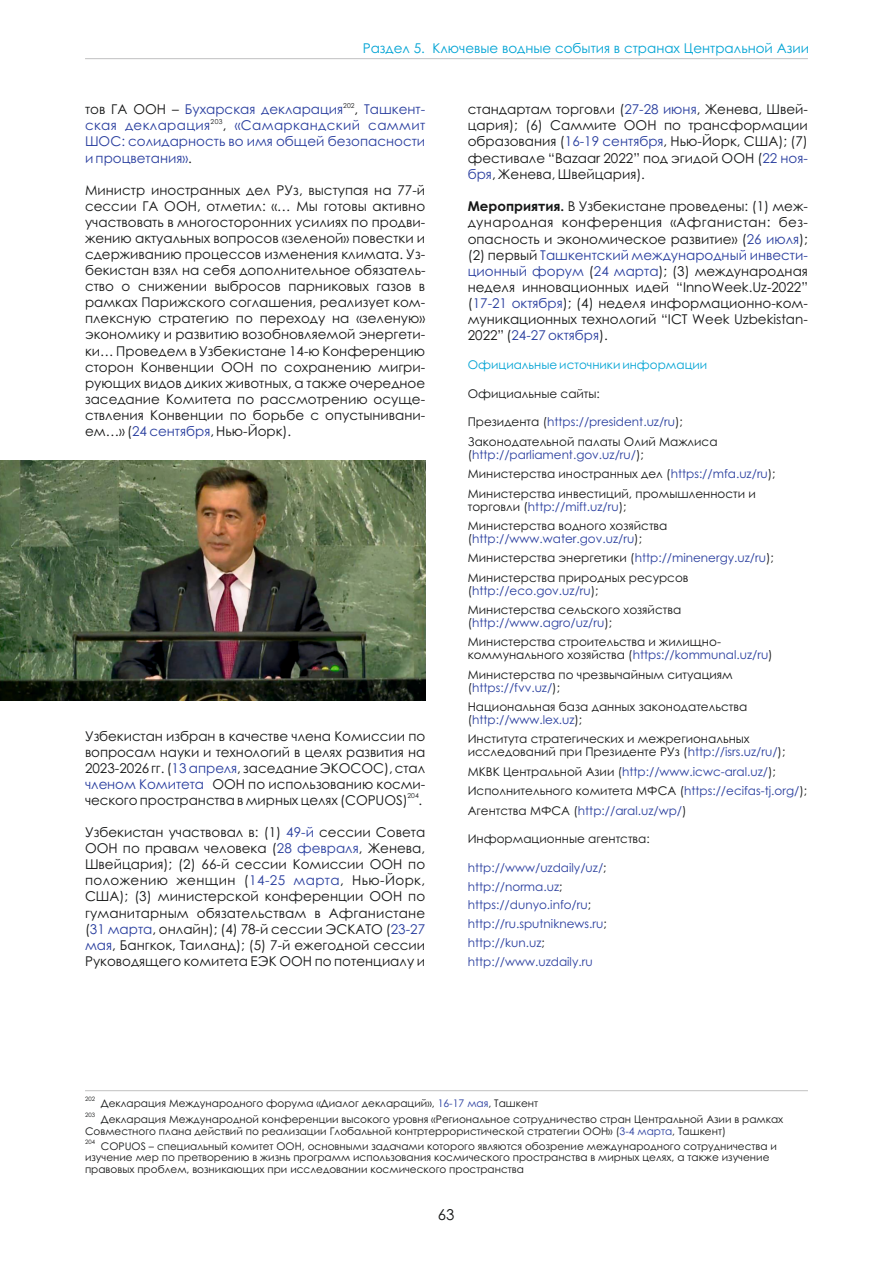
<style>
.page{position:relative;width:893px;height:1263px;background:#fff}
.page>*{position:absolute;margin:0;border:0;box-sizing:border-box;transform-origin:0 0}
.t1{font:15px "Century Gothic";color:#151616}
.t2{font:13.5px/16px "Century Gothic";color:#151616;text-align:justify}
.t3{font:13.5px/16px "Century Gothic";color:#283d9e}
.t4{font:13.5px "Century Gothic";color:#00a3d4}
.t5{font:13.5px "Century Gothic";letter-spacing:.025em;color:#283d9e}
.t6{font:12px/19.5px "Century Gothic";color:#151616}
.t7{font:12px/18.9px "Century Gothic";color:#283d9e}
.t8{font:12px "Century Gothic";color:#00a3d4}
.t9{font:10.5px/11.4px "Century Gothic";color:#151616}
.t10{font:6.75px "Century Gothic";color:#151616}
.t11{font:6px "Century Gothic";color:#151616}
.s1{color:#151616}
.s2{color:#283d9e}
.s3{font-weight:700}
</style>
<div class="page">
<hr style="left:85px;top:58px;width:723px;height:1px;background:#c4c4c5">
<hr style="left:85px;top:1090px;width:723px;height:1px;background:#c4c4c5">
<img style="left:0;top:461px;width:425px;height:239px">
<p class="t4" style="left:363px;top:43px;width:448px">Раздел 5. Ключевые водные события в странах Центральной Азии</p>
<p class="t10" style="left:343px;top:102px;width:13px">202</p>
<p class="t3" style="left:85px;top:103px;width:342px"><span class="s1">тов ГА ООН –</span> Бухарская декларация <span class="s1">,</span> Ташкент&shy;ская декларация</p>
<p class="t10" style="left:211px;top:119px;width:13px">203</p>
<p class="t5" style="left:235px;top:120px;width:192px">«Самаркандский саммит</p>
<p class="t2" style="left:223px;top:119px;width:5px">,</p>
<p class="t3" style="left:85px;top:135px;width:342px">ШОС: солидарность во имя общей безопасности и процветания»<span class="s1">.</span></p>
<p class="t2" style="left:85px;top:183px;width:342px">Министр иностранных дел РУз, выступая на 77-й сессии ГА ООН, отметил: «… Мы готовы активно участвовать в многосторонних усилиях по продви&shy;жению актуальных вопросов «зеленой» повестки и сдерживанию процессов изменения климата. Уз&shy;бекистан взял на себя дополнительное обязатель&shy;ство о снижении выбросов парниковых газов в рамках Парижского соглашения, реализует ком&shy;плексную стратегию по переходу на «зеленую» экономику и развитию возобновляемой энергети&shy;ки… Проведем в Узбекистане 14-ю Конференцию сторон Конвенции ООН по сохранению мигри&shy;рующих видов диких животных, а также очередное заседание Комитета по рассмотрению осуще&shy;ствления Конвенции по борьбе с опустынивани&shy;ем…» (<span class="s2">24 сентября</span>, Нью-Йорк).</p>
<p class="t2" style="left:85px;top:729px;width:342px">Узбекистан избран в качестве члена Комиссии по вопросам науки и технологий в целях развития на 2023-2026 гг. (<span class="s2">13 апреля</span>, заседание ЭКОСОС), стал <span class="s2">членом Комитета</span> ООН по использованию косми-</p>
<p class="t10" style="left:408px;top:793px;width:13px">204</p>
<p class="t2" style="left:85px;top:793px;width:339px">ческого пространства в мирных целях (COPUOS) .</p>
<p class="t2" style="left:85px;top:825px;width:342px">Узбекистан участвовал в: (1) <span class="s2">49-й</span> сессии Совета ООН по правам человека (<span class="s2">28 февраля</span>, Женева, Швейцария); (2) 66-й сессии Комиссии ООН по положению женщин (<span class="s2">14-25 марта</span>, Нью-Йорк, США); (3) министерской конференции ООН по гуманитарным обязательствам в Афганистане (<span class="s2">31 марта</span>, онлайн); (4) 78-й сессии ЭСКАТО (<span class="s2">23-27 мая</span>, Бангкок, Таиланд); (5) 7-й ежегодной сессии Руководящего комитета ЕЭК ООН по потенциалу и</p>
<p class="t2" style="left:468px;top:103px;width:342px">стандартам торговли (<span class="s2">27-28 июня</span>, Женева, Швей&shy;цария); (6) Саммите ООН по трансформации образования (<span class="s2">16-19 сентября</span>, Нью-Йорк, США); (7) фестивале “Bazaar 2022” под эгидой ООН (<span class="s2">22 ноя&shy;бря</span>, Женева, Швейцария).</p>
<p class="t2" style="left:468px;top:200px;width:342px"><span class="s3">Мероприятия.</span> В Узбекистане проведены: (1) меж&shy;дународная конференция «Афганистан: без&shy;опасность и экономическое развитие» (<span class="s2">26 июля</span>); (2) первый <span class="s2">Ташкентский международный инвести&shy;ционный форум</span> (<span class="s2">24 марта</span>); (3) международная неделя инновационных идей “InnoWeek.Uz-2022” (<span class="s2">17-21 октября</span>); (4) неделя информационно-ком&shy;муникационных технологий “ICT Week Uzbekistan-2022” (<span class="s2">24-27 октября</span>).</p>
<p class="t8" style="left:468px;top:360px;width:241px">Официальные источники информации</p>
<p class="t6" style="left:468px;top:385px;width:134px">Официальные сайты:</p>
<p class="t6" style="left:468px;top:413px;width:251px">Президента (<span class="s2">https://president.uz/ru</span>);<br>Законодательной палаты Олий Мажлиса</p>
<p class="t6" style="left:468px;top:446px;width:309px">(<span class="s2">http://parliament.gov.uz/ru/</span>);<br>Министерства иностранных дел (<span class="s2">https://mfa.uz/ru</span>);<br>Министерства инвестиций, промышленности и</p>
<p class="t6" style="left:468px;top:497px;width:201px">торговли (<span class="s2">http://mift.uz/ru</span>);<br>Министерства водного хозяйства</p>
<p class="t6" style="left:468px;top:530px;width:308px">(<span class="s2">http://www.water.gov.uz/ru</span>);<br>Министерства энергетики (<span class="s2">http://minenergy.uz/ru</span>);<br>Министерства природных ресурсов</p>
<p class="t6" style="left:468px;top:582px;width:215px">(<span class="s2">http://eco.gov.uz/ru</span>);<br>Министерства сельского хозяйства</p>
<p class="t6" style="left:468px;top:614px;width:255px">(<span class="s2">http://www.agro/uz/ru</span>);<br>Министерства строительства и жилищно-</p>
<p class="t6" style="left:468px;top:646px;width:306px">коммунального хозяйства (<span class="s2">https://kommunal.uz/ru</span>)<br>Министерства по чрезвычайным ситуациям</p>
<p class="t6" style="left:468px;top:678px;width:281px">(<span class="s2">https://fvv.uz/</span>);<br>Национальная база данных законодательства</p>
<p class="t6" style="left:468px;top:711px;width:283px">(<span class="s2">http://www.lex.uz</span>);<br>Института стратегических и межрегиональных</p>
<p class="t6" style="left:468px;top:743px;width:341px">исследований при Президенте РУз (<span class="s2">http://isrs.uz/ru/</span>); МКВК Центральной Азии (<span class="s2">http://www.icwc-aral.uz/</span>); Исполнительного комитета МФСА (<span class="s2">https://ecifas-tj.org/</span>); Агентства МФСА (<span class="s2">http://aral.uz/wp/</span>)</p>
<p class="t6" style="left:468px;top:830px;width:184px">Информационные агентства:</p>
<p class="t7" style="left:468px;top:859px;width:140px">http://www/uzdaily/uz/<span class="s1">; </span>http://norma.uz<span class="s1">; </span>https://dunyo.info/ru<span class="s1">; </span>http://ru.sputniknews.ru<span class="s1">; </span>http://kun.uz<span class="s1">; </span>http://www.uzdaily.ru</p>
<p class="t11" style="left:85px;top:1097px;width:11px">202</p>
<p class="t9" style="left:101px;top:1099px;width:439px">Декларация Международного форума «Диалог деклараций», <span class="s2">16-17 мая</span>, Ташкент</p>
<p class="t11" style="left:85px;top:1112px;width:11px">203</p>
<p class="t9" style="left:85px;top:1114px;width:700px;text-indent:16px">Декларация Международной конференции высокого уровня «Региональное сотрудничество стран Центральной Азии в рамках<br>Совместного плана действий по реализации Глобальной контртеррористической стратегии ООН» (<span class="s2">3-4 марта</span>, Ташкент)</p>
<p class="t11" style="left:85px;top:1139px;width:11px">204</p>
<p class="t9" style="left:85px;top:1141px;width:693px;text-indent:16px">COPUOS – специальный комитет ООН, основными задачами которого являются обозрение международного сотрудничества и изучение мер по претворению в жизнь программ использования космического пространства в мирных целях, а также изучение правовых проблем, возникающих при исследовании космического пространства</p>
<p class="t1" style="left:438px;top:1208px;width:18px">63</p>
</div>
